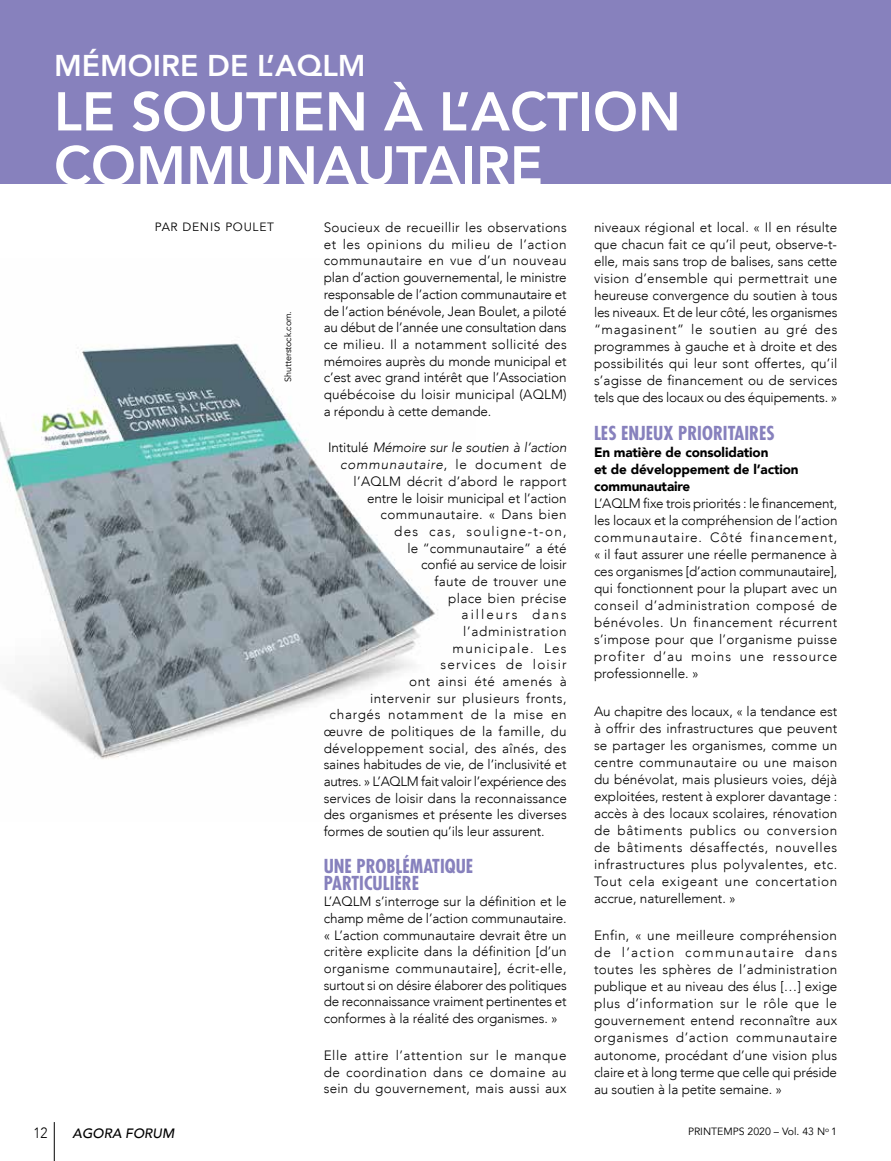
<style>
.page{position:relative;width:891px;height:1161px;background:#fff}
.page>*{position:absolute;margin:0;border:0;box-sizing:border-box;transform-origin:0 0}
.t1{font:800 54px/54px "Avenir";color:#fff}
.t2{font:800 30px "Avenir";color:#fff}
.t3{font:700 condensed 18.75px/16.6px "Futura";color:#8781bd}
.t4{font:300 14.85px "Avenir LT";color:#000;scale:.91 1}
.t5{font:300 13.5px/17.1px "Avenir LT";letter-spacing:.01em;color:#000;text-align:justify}
.t6{font:300 13.5px "Avenir LT";letter-spacing:-.01em;color:#000}
.t7{font:900 13.5px/17.1px "Avenir";letter-spacing:-.01em;color:#000}
.t8{font:italic 300 13.5px/16.6px "Avenir";letter-spacing:-.01em;color:#000;text-align:right}
.t9{font:300 13.5px "Avenir LT";letter-spacing:.03em;color:#000}
.t10{font:300 13.5px "Avenir LT";letter-spacing:-.025em;color:#000}
.t11{font:300 13.5px "Avenir LT";letter-spacing:.035em;color:#000}
.t12{font:300 13.5px "Avenir LT";letter-spacing:.05em;color:#000}
.t13{font:300 13.5px "Avenir LT";letter-spacing:.095em;color:#000}
.t14{font:300 13.5px "Avenir LT";letter-spacing:.045em;color:#000}
.t15{font:300 13.5px "Avenir LT";letter-spacing:.055em;color:#000}
.t16{font:300 13.5px "Avenir LT";letter-spacing:.085em;color:#000}
.t17{font:300 13.5px "Avenir LT";letter-spacing:.09em;color:#000}
.t18{font:300 13.5px "Avenir LT";letter-spacing:.15em;color:#000}
.t19{font:italic 500 13.5px "Avenir";color:#000}
.t20{font:12px "Avenir LT";letter-spacing:.06em;color:#000}
.t21{font:10.5px "Avenir LT";color:#000}
.t22{font:9px "Avenir LT";letter-spacing:-.01em;color:#000}
.s1{font-family:"Avenir LT";font-style:normal}
</style>
<div class="page">
<img style="left:0;top:343px;width:438px;height:416px">
<div style="left:0;top:0;width:891px;height:184px;background:#8781bd"></div>
<hr style="left:54px;top:1122px;width:1px;height:39px;background:#000">
<h2 class="t2" style="left:54px;top:43px;width:313px">MÉMOIRE DE L’AQLM</h2>
<h1 class="t1" style="left:54px;top:85px;width:628px">LE SOUTIEN À L’ACTION<br>COMMUNAUTAIRE</h1>
<p class="t20" style="left:155px;top:220px;width:121px">PAR DENIS POULET</p>
<p class="t22" style="left:283px;top:382px;width:72px;rotate:-90deg">Shutterstock.com.</p>
<p class="t5" style="left:324px;top:219px;width:245px;line-height:16.6px">Soucieux de recueillir les observations et les opinions du milieu de l’action communautaire en vue d’un nouveau plan d’action gouvernemental, le ministre responsable de l’action communautaire et de l’action bénévole, Jean Boulet, a piloté au début de l’année une consultation dans ce milieu. Il a notamment sollicité des mémoires auprès du monde municipal et c’est avec grand intérêt que l’Association québécoise du loisir municipal (AQLM) a répondu à cette demande.</p>
<p class="t8" style="left:328px;top:440px;width:240px"><span class="s1">Intitulé</span> Mémoire sur le soutien à l’action communautaire<span class="s1">, le document de</span></p>
<p class="t5" style="left:354px;top:473px;width:214px">l’AQLM décrit d’abord le rapport</p>
<p class="t6" style="left:367px;top:490px;width:201px">entre le loisir municipal et l’action</p>
<p class="t9" style="left:381px;top:507px;width:187px">communautaire. « Dans bien</p>
<p class="t13" style="left:394px;top:523px;width:174px">des cas, souligne-t-on,</p>
<p class="t5" style="left:408px;top:539px;width:161px">le “communautaire” a été</p>
<p class="t6" style="left:421px;top:557px;width:147px">confié au service de loisir</p>
<p class="t5" style="left:435px;top:573px;width:134px">faute de trouver une</p>
<p class="t5" style="left:448px;top:589px;width:120px">place bien précise</p>
<p class="t18" style="left:462px;top:607px;width:107px">ailleurs dans</p>
<p class="t15" style="left:463px;top:623px;width:105px">l’administration</p>
<p class="t17" style="left:453px;top:640px;width:116px">municipale. Les</p>
<p class="t16" style="left:441px;top:657px;width:128px">services de loisir</p>
<p class="t14" style="left:409px;top:673px;width:159px">ont ainsi été amenés à</p>
<p class="t11" style="left:370px;top:690px;width:198px">intervenir sur plusieurs fronts,</p>
<p class="t12" style="left:330px;top:707px;width:239px">chargés notamment de la mise en</p>
<p class="t9" style="left:324px;top:723px;width:244px">œuvre de politiques de la famille, du</p>
<p class="t5" style="left:324px;top:739px;width:244px">développement social, des aînés, des</p>
<p class="t6" style="left:324px;top:757px;width:245px">saines habitudes de vie, de l’inclusivité et</p>
<p class="t10" style="left:324px;top:773px;width:244px">autres. » L’AQLM fait valoir l’expérience des</p>
<p class="t5" style="left:324px;top:789px;width:245px">services de loisir dans la reconnaissance</p>
<p class="t5" style="left:324px;top:806px;width:245px">des organismes et présente les diverses</p>
<p class="t6" style="left:324px;top:823px;width:222px">formes de soutien qu’ils leur assurent.</p>
<h3 class="t3" style="left:324px;top:858px;width:151px">UNE PROBLÉMATIQUE<br>PARTICULIÈRE</h3>
<p class="t5" style="left:324px;top:894px;width:245px;line-height:16.6px">L’AQLM s’interroge sur la définition et le champ même de l’action communautaire. « L’action communautaire devrait être un critère explicite dans la définition [d’un organisme communautaire], écrit-elle, surtout si on désire élaborer des politiques de reconnaissance vraiment pertinentes et conformes à la réalité des organismes. »</p>
<p class="t5" style="left:324px;top:1047px;width:245px;line-height:16.6px">Elle attire l’attention sur le manque de coordination dans ce domaine au sein du gouvernement, mais aussi aux</p>
<p class="t5" style="left:594px;top:219px;width:245px">niveaux régional et local. « Il en résulte que chacun fait ce qu’il peut, observe-t&shy;elle, mais sans trop de balises, sans cette vision d’ensemble qui permettrait une heureuse convergence du soutien à tous les niveaux. Et de leur côté, les organismes “magasinent” le soutien au gré des programmes à gauche et à droite et des possibilités qui leur sont offertes, qu’il s’agisse de financement ou de services tels que des locaux ou des équipements. »</p>
<h3 class="t3" style="left:594px;top:425px;width:182px">LES ENJEUX PRIORITAIRES</h3>
<p class="t7" style="left:594px;top:443px;width:206px">En matière de consolidation<br>et de développement de l’action communautaire</p>
<p class="t5" style="left:594px;top:495px;width:245px">L’AQLM fixe trois priorités : le financement, les locaux et la compréhension de l’action communautaire. Côté financement, « il faut assurer une réelle permanence à ces organismes [d’action communautaire], qui fonctionnent pour la plupart avec un conseil d’administration composé de bénévoles. Un financement récurrent s’impose pour que l’organisme puisse profiter d’au moins une ressource professionnelle. »</p>
<p class="t5" style="left:594px;top:702px;width:245px">Au chapitre des locaux, « la tendance est à offrir des infrastructures que peuvent se partager les organismes, comme un centre communautaire ou une maison du bénévolat, mais plusieurs voies, déjà exploitées, restent à explorer davantage : accès à des locaux scolaires, rénovation de bâtiments publics ou conversion de bâtiments désaffectés, nouvelles infrastructures plus polyvalentes, etc.<br>Tout cela exigeant une concertation accrue, naturellement. »</p>
<p class="t5" style="left:594px;top:927px;width:245px">Enfin, « une meilleure compréhension de l’action communautaire dans toutes les sphères de l’administration publique et au niveau des élus […] exige plus d’information sur le rôle que le gouvernement entend reconnaître aux organismes d’action communautaire autonome, procédant d’une vision plus claire et à long terme que celle qui préside au soutien à la petite semaine. »</p>
<p class="t4" style="left:33px;top:1124px;width:17px">12</p>
<p class="t19" style="left:73px;top:1125px;width:103px">AGORA FORUM</p>
<p class="t21" style="left:688px;top:1125px;width:150px">PRINTEMPS 2020 – Vol. 43 N<sup>o</sup> 1</p>
</div>
